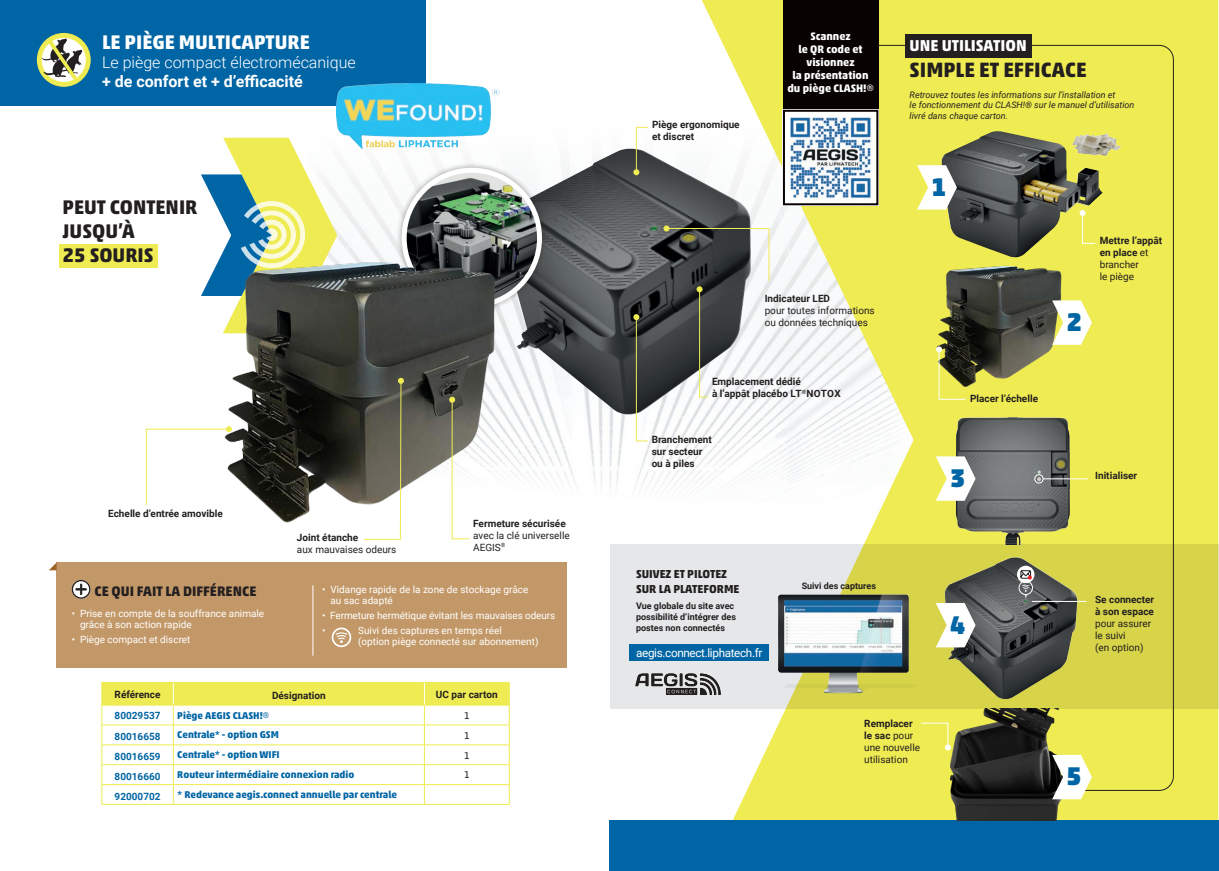
<style>
.page{position:relative;width:1219px;height:871px;background:#fff}
.page>*{position:absolute;margin:0;border:0;box-sizing:border-box;transform-origin:0 0}
.t1{font:900 26px "Akko Pro";color:#0065a4}
.t2{font:700 21px "Akko Pro";color:#231f20}
.t3{font:700 20px/24px "Akko Pro";color:#231f20}
.t4{font:700 20px "Akko Pro";color:#fff}
.t5{font:300 16px "Roboto";color:#fff}
.t6{font:700 16px "Roboto";color:#fff}
.t7{font:700 16px "Akko Pro";color:#fff}
.t8{font:700 14px "Akko Pro";color:#231f20}
.t9{font:700 11.7px/14.1px "Akko Pro";color:#231f20}
.t10{font:11.7px "Roboto";letter-spacing:-.03em;color:#fff}
.t11{font:700 11px/13px "Akko Pro";color:#fff;text-align:center}
.t12{font:10px/11px "Roboto";color:#fff}
.t13{font:700 10px/12px "Roboto";color:#231f20}
.t14{font:10px/12px "Roboto";color:#231f20}
.t15{font:700 10px "Akko Pro";color:#0065a4}
.t16{font:700 10px "Roboto";color:#0065a4}
.t17{font:10px "Akko Pro";color:#231f20}
.t18{font:italic 9px/10.8px "Roboto";color:#231f20}
.t19{font:700 9px/11px "Roboto";color:#231f20}
.s1{font-weight:700}
.s2{font-family:"Roboto";font-weight:400;font-size:8px}
.s3{font-family:"Roboto"}
.s4{font-family:"Roboto";font-size:9px}
.s5{font-weight:400}
</style>
<div class="page">
<img style="left:337px;top:148px;width:365px;height:342px">
<svg style="left:702px;top:0;width:516px;height:820px;fill:#efeb52"></svg>
<svg style="left:610px;top:544px;width:609px;height:165px;background:#e1e1c1"></svg>
<svg style="left:201px;top:138px;width:136px;height:114px"></svg>
<svg style="left:793px;top:45px;width:381px;height:745px"></svg>
<div style="left:609px;top:820px;width:610px;height:50px;background:#0065a4"></div>
<img style="left:501px;top:149px;width:250px;height:269px">
<div style="left:0;top:0;width:425px;height:106px;background:#0065a4"></div>
<svg style="left:145px;top:428px;width:18px;height:77px"></svg>
<svg style="left:633px;top:314px;width:16px;height:128px"></svg>
<svg style="left:633px;top:126px;width:16px;height:49px"></svg>
<svg style="left:663px;top:225px;width:107px;height:173px"></svg>
<svg style="left:37px;top:33px;width:54px;height:54px"></svg>
<div style="left:59px;top:244px;width:99px;height:23px;background:#efeb52"></div>
<img style="left:941px;top:131px;width:162px;height:128px">
<img style="left:927px;top:413px;width:178px;height:131px">
<img style="left:908px;top:255px;width:174px;height:140px">
<img style="left:879px;top:555px;width:258px;height:145px">
<svg style="left:917px;top:165px;width:40px;height:44px"></svg>
<svg style="left:1052px;top:300px;width:40px;height:45px"></svg>
<svg style="left:936px;top:602px;width:40px;height:45px"></svg>
<svg style="left:936px;top:456px;width:40px;height:44px"></svg>
<div style="left:950px;top:467px;width:16px;height:20px;background:#fff"></div>
<div style="left:905px;top:34px;width:127px;height:24px;background:#231f20"></div>
<div style="left:783px;top:0;width:95px;height:110px;background:#080302"></div>
<img style="left:786px;top:113px;width:89px;height:89px">
<div style="left:783px;top:110px;width:95px;height:95px;border:2px solid #080302"></div>
<svg style="left:102px;top:682px;width:408px;height:122px"></svg>
<hr style="left:102px;top:704px;width:71px;height:1px;background:#efeb52">
<hr style="left:173px;top:704px;width:251px;height:1px;background:#efeb52">
<hr style="left:424px;top:704px;width:85px;height:1px;background:#efeb52">
<hr style="left:102px;top:724px;width:71px;height:1px;background:#efeb52">
<hr style="left:173px;top:724px;width:251px;height:1px;background:#efeb52">
<hr style="left:424px;top:724px;width:85px;height:1px;background:#efeb52">
<hr style="left:102px;top:744px;width:71px;height:1px;background:#efeb52">
<hr style="left:173px;top:744px;width:251px;height:1px;background:#efeb52">
<hr style="left:424px;top:744px;width:85px;height:1px;background:#efeb52">
<hr style="left:102px;top:764px;width:71px;height:1px;background:#efeb52">
<hr style="left:173px;top:764px;width:251px;height:1px;background:#efeb52">
<hr style="left:424px;top:764px;width:85px;height:1px;background:#efeb52">
<hr style="left:102px;top:784px;width:71px;height:1px;background:#efeb52">
<hr style="left:173px;top:784px;width:251px;height:1px;background:#efeb52">
<hr style="left:424px;top:784px;width:85px;height:1px;background:#efeb52">
<hr style="left:102px;top:803px;width:71px;height:1px;background:#efeb52">
<hr style="left:173px;top:803px;width:251px;height:1px;background:#efeb52">
<hr style="left:424px;top:803px;width:85px;height:1px;background:#efeb52">
<svg style="left:936px;top:346px;width:31px;height:54px;background:#8d8b40"></svg>
<svg style="left:920px;top:721px;width:30px;height:29px"></svg>
<hr style="left:1043px;top:478px;width:45px;height:1px;background:#fff">
<hr style="left:1032px;top:600px;width:54px;height:1px;background:#fff">
<div style="left:1034px;top:474px;width:9px;height:9px;border:1px solid #fff;border-radius:50%"></div>
<svg style="left:1017px;top:565px;width:17px;height:18px"></svg>
<svg style="left:1018px;top:569px;width:15px;height:29px"></svg>
<div style="left:57px;top:562px;width:510px;height:105px;background:#c39868"></div>
<svg style="left:72px;top:580px;width:19px;height:18px"></svg>
<svg style="left:49px;top:562px;width:8px;height:8px"></svg>
<svg style="left:332px;top:627px;width:19px;height:20px"></svg>
<hr style="left:313px;top:585px;width:1px;height:70px;background:#fff">
<img style="left:771px;top:590px;width:146px;height:106px">
<div style="left:630px;top:643px;width:139px;height:17px;background:#0065a4"></div>
<img style="left:1072px;top:133px;width:50px;height:23px">
<img style="left:336px;top:84px;width:163px;height:65px">
<img style="left:626px;top:667px;width:103px;height:29px">
<div style="left:396px;top:162px;width:152px;height:152px;background:#231f20;opacity:.4"></div>
<img style="left:404px;top:172px;width:135px;height:133px">
<div style="left:402px;top:168px;width:140px;height:140px;border:5px solid #fff;border-radius:50%"></div>
<img style="left:950px;top:708px;width:127px;height:112px">
<svg style="left:1052px;top:754px;width:40px;height:45px"></svg>
<img style="left:163px;top:252px;width:337px;height:271px">
<svg style="left:449px;top:396px;width:21px;height:143px"></svg>
<svg style="left:363px;top:377px;width:41px;height:163px"></svg>
<p class="t4" style="left:102px;top:29px;width:209px">LE PIÈGE MULTICAPTURE</p>
<p class="t5" style="left:102px;top:51px;width:255px">Le piège compact électromécanique</p>
<p class="t6" style="left:102px;top:70px;width:202px">+ de confort et + d’efficacité</p>
<p class="t3" style="left:63px;top:195px;width:136px">PEUT CONTENIR<br>JUSQU’À<br>25 SOURIS</p>
<p class="t13" style="left:108px;top:506px;width:116px">Echelle d’entrée amovible</p>
<p class="t8" style="left:94px;top:582px;width:164px">CE QUI FAIT LA DIFFÉRENCE</p>
<p class="t12" style="left:80px;top:607px;width:186px;text-indent:-8px">• Prise en compte de la souffrance animale grâce à son action rapide</p>
<p class="t12" style="left:72px;top:633px;width:120px">• Piège compact et discret</p>
<p class="t14" style="left:297px;top:531px;width:101px"><span class="s1">Joint étanche<br></span>aux mauvaises odeurs</p>
<p class="t14" style="left:473px;top:516px;width:98px"><span class="s1">Fermeture sécurisée </span>avec la clé universelle<br>AEGIS<sup>®</sup></p>
<p class="t12" style="left:330px;top:583px;width:199px;text-indent:-8px">• Vidange rapide de la zone de stockage grâce au sac adapté</p>
<p class="t12" style="left:322px;top:609px;width:235px">• Fermeture hermétique évitant les mauvaises odeurs</p>
<p class="t12" style="left:322px;top:624px;width:5px">•</p>
<p class="t12" style="left:358px;top:624px;width:182px">Suivi des captures en temps réel<br>(option piège connecté sur abonnement)</p>
<p class="t13" style="left:115px;top:687px;width:47px">Référence</p>
<p class="t13" style="left:272px;top:688px;width:55px">Désignation</p>
<p class="t13" style="left:436px;top:687px;width:63px">UC par carton</p>
<p class="t16" style="left:115px;top:708px;width:47px">80029537</p>
<p class="t15" style="left:177px;top:709px;width:93px">Piège AEGIS CLASH!<span class="s2">®</span></p>
<p class="t17" style="left:464px;top:709px;width:7px">1</p>
<p class="t16" style="left:115px;top:729px;width:47px">80016658</p>
<p class="t15" style="left:177px;top:728px;width:103px">Centrale<span class="s3">*</span> - option GSM</p>
<p class="t17" style="left:464px;top:729px;width:7px">1</p>
<p class="t16" style="left:115px;top:749px;width:47px">80016659</p>
<p class="t15" style="left:177px;top:748px;width:104px">Centrale<span class="s3">*</span> - option WIFI</p>
<p class="t17" style="left:464px;top:748px;width:7px">1</p>
<p class="t16" style="left:115px;top:769px;width:47px">80016660</p>
<p class="t15" style="left:177px;top:768px;width:179px">Routeur intermédiaire connexion radio</p>
<p class="t17" style="left:464px;top:768px;width:7px">1</p>
<p class="t16" style="left:115px;top:788px;width:47px">92000702</p>
<p class="t15" style="left:177px;top:788px;width:221px"><span class="s3">*</span> Redevance aegis.connect annuelle par centrale</p>
<p class="t13" style="left:652px;top:118px;width:89px">Piège ergonomique et discret</p>
<p class="t11" style="left:787px;top:29px;width:88px">Scannez<br>le QR code et visionnez<br>la présentation du piège CLASH!<span class="s4">®</span></p>
<p class="t14" style="left:765px;top:292px;width:112px"><span class="s1">Indicateur LED<br></span>pour toutes informations ou données techniques</p>
<p class="t13" style="left:712px;top:375px;width:130px">Emplacement dédié<br>à l’appât placébo LT<sup>®</sup>NOTOX</p>
<p class="t13" style="left:652px;top:432px;width:62px">Branchement sur secteur</p>
<p class="t13" style="left:652px;top:456px;width:45px">ou à piles</p>
<p class="t9" style="left:636px;top:567px;width:105px">SUIVEZ ET PILOTEZ<br>SUR LA PLATEFORME</p>
<p class="t19" style="left:636px;top:599px;width:101px">Vue globale du site avec possibilité d’intégrer des postes non connectés</p>
<p class="t10" style="left:636px;top:644px;width:128px">aegis.connect.liphatech.fr</p>
<p class="t19" style="left:802px;top:579px;width:76px">Suivi des captures</p>
<p class="t7" style="left:910px;top:36px;width:119px">UNE UTILISATION</p>
<p class="t2" style="left:910px;top:56px;width:179px">SIMPLE ET EFFICACE</p>
<p class="t18" style="left:910px;top:89px;width:226px">Retrouvez toutes les informations sur l’installation et<br>le fonctionnement du CLASH!® sur le manuel d’utilisation livré dans chaque carton.</p>
<p class="t1" style="left:931px;top:171px;width:17px">1</p>
<p class="t13" style="left:970px;top:392px;width:69px">Placer l’échelle</p>
<p class="t1" style="left:950px;top:461px;width:17px">3</p>
<p class="t1" style="left:1067px;top:306px;width:17px">2</p>
<p class="t13" style="left:1100px;top:234px;width:64px">Mettre l’appât en place <span class="s5">et brancher<br>le piège</span></p>
<p class="t13" style="left:1095px;top:469px;width:44px">Initialiser</p>
<p class="t1" style="left:950px;top:608px;width:17px">4</p>
<p class="t13" style="left:1095px;top:592px;width:61px">Se connecter à son espace</p>
<p class="t14" style="left:1095px;top:616px;width:57px">pour assurer le suivi<br>(en option)</p>
<p class="t14" style="left:864px;top:716px;width:57px"><span class="s1">Remplacer le sac</span> pour une nouvelle utilisation</p>
<p class="t1" style="left:1066px;top:760px;width:17px">5</p>
</div>
